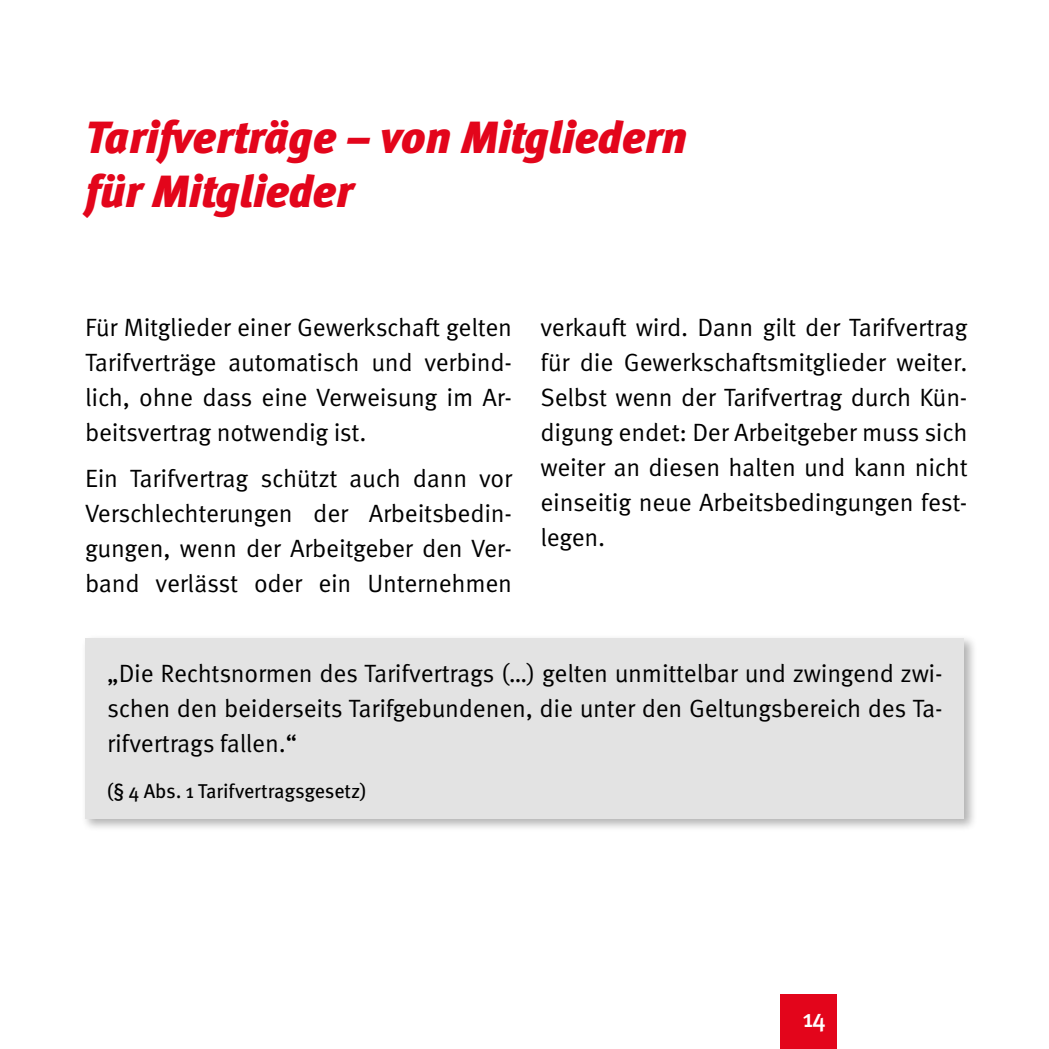
<style>
.page{position:relative;width:1049px;height:1049px;background:#fff}
.page>*{position:absolute;margin:0;border:0;box-sizing:border-box;transform-origin:0 0}
.t1{font:italic 900 45px/54px "Meta Pro";letter-spacing:-.01em;color:#e3051b}
.t2{font:25px/35px "Meta Pro";letter-spacing:-.01em;color:#000;text-align:justify}
.t3{font:500 25px "Meta Pro";color:#fff}
.t4{font:20px "Meta Pro";letter-spacing:-.01em;color:#000}
</style>
<div class="page">
<div style="left:780px;top:994px;width:56px;height:55px;background:#e3051b"></div>
<div style="left:81px;top:634px;width:897px;height:198px;background:#000;opacity:.3"></div>
<div style="left:85px;top:638px;width:879px;height:181px;background:#e3e3e3"></div>
<h1 class="t1" style="left:85px;top:111px;width:604px">Tarifverträge – von Mitgliedern für Mitglieder</h1>
<p class="t2" style="left:85px;top:311px;width:428px">Für Mitglieder einer Gewerkschaft gelten Tarifverträge automatisch und verbind&shy;lich, ohne dass eine Verweisung im Ar&shy;beitsvertrag notwendig ist.</p>
<p class="t2" style="left:85px;top:461px;width:428px">Ein Tarifvertrag schützt auch dann vor Verschlechterungen der Arbeitsbedin&shy;gungen, wenn der Arbeitgeber den Ver&shy;band verlässt oder ein Unternehmen</p>
<p class="t2" style="left:540px;top:311px;width:429px">verkauft wird. Dann gilt der Tarifvertrag für die Gewerkschaftsmitglieder weiter.<br>Selbst wenn der Tarifvertrag durch Kün&shy;digung endet: Der Arbeitgeber muss sich weiter an diesen halten und kann nicht einseitig neue Arbeitsbedingungen fest&shy;legen.</p>
<p class="t2" style="left:107px;top:657px;width:837px">„Die Rechtsnormen des Tarifvertrags (…) gelten unmittelbar und zwingend zwi&shy;schen den beiderseits Tarifgebundenen, die unter den Geltungsbereich des Ta&shy;rifvertrags fallen.“</p>
<p class="t4" style="left:107px;top:778px;width:260px">(§ 4 Abs. 1 Tarifvertragsgesetz)</p>
<p class="t3" style="left:802px;top:1002px;width:25px">14</p>
</div>
